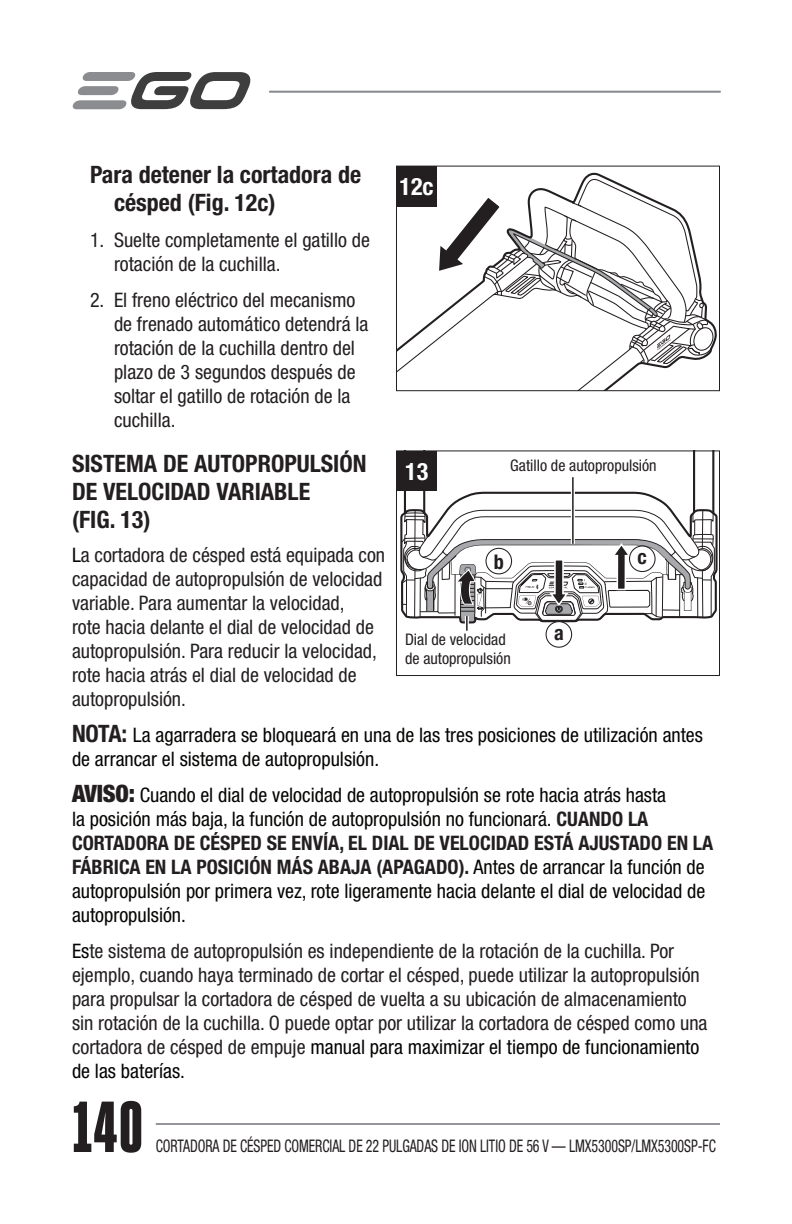
<style>
.page{position:relative;width:792px;height:1224px;background:#fff}
.page>*{position:absolute;margin:0;border:0;box-sizing:border-box;transform-origin:0 0}
.t1{font:900 72px "Heroic Condensed";color:#231f20}
.t2{font:700 condensed 24px/28px "Helvetica Neue LT Std";color:#231f20}
.t3{font:700 condensed 24px "Helvetica Neue LT Std";color:#fff}
.t4{font:700 condensed 20.2px "Helvetica Neue LT Std";color:#231f20}
.t5{font:condensed 20px/24px "Helvetica Neue LT Std";color:#231f20}
.t6{font:condensed 20px/24px "Helvetica Neue LT Std";color:#040503}
.t7{font:condensed 17.4px "Helvetica Neue LT Std";letter-spacing:-.005em;color:#231f20;scale:.8 1}
.t8{font:condensed 16px/19.2px "Helvetica Neue LT Std";color:#231f20}
.s1{color:#040503}
.s2{font-weight:700;font-size:24px;color:#231f20}
.s3{font-weight:900;font-size:24px;color:#231f20}
.s4{font-weight:700;color:#231f20}
</style>
<div class="page">
<hr style="left:270px;top:91px;width:450px;height:2px;background:#8a8c8f">
<svg style="left:72px;top:72px;width:179px;height:37px"></svg>
<hr style="left:156px;top:1123px;width:564px;height:2px;background:#939598">
<svg style="left:398px;top:178px;width:316px;height:211px"></svg>
<div style="left:396px;top:166px;width:324px;height:225px;border:1px solid #231f20"></div>
<div style="left:397px;top:166px;width:40px;height:40px;background:#231f20"></div>
<svg style="left:545px;top:513px;width:173px;height:134px"></svg>
<div style="left:546px;top:622px;width:26px;height:25px;background:#fff;border-radius:50%"></div>
<div style="left:546px;top:621px;width:26px;height:27px;border:1px solid #231f20;border-radius:50%"></div>
<div style="left:396px;top:450px;width:324px;height:226px;border:1px solid #231f20"></div>
<div style="left:397px;top:451px;width:40px;height:40px;background:#231f20"></div>
<svg style="left:400px;top:451px;width:315px;height:180px"></svg>
<hr style="left:572px;top:477px;width:2px;height:67px;background:#231f20">
<p class="t2" style="left:114px;top:160px;width:249px;text-indent:-24px">Para detener la cortadora de césped (Fig. 12c)</p>
<p class="t5" style="left:114px;top:228px;width:257px;text-indent:-24px">1. Suelte completamente el gatillo de rotación de la cuchilla.</p>
<p class="t5" style="left:114px;top:288px;width:256px;text-indent:-24px">2. El freno eléctrico del mecanismo de frenado automático detendrá la rotación de la cuchilla dentro del plazo de 3 segundos después de soltar el gatillo de rotación de la cuchilla.</p>
<p class="t2" style="left:72px;top:449px;width:296px">SISTEMA DE AUTOPROPULSIÓN<br>DE VELOCIDAD VARIABLE<br>(FIG. 13)</p>
<p class="t5" style="left:72px;top:543px;width:315px"><span class="s1">L</span>a cortadora de césped está equipada con capacidad de autopropulsión de velocidad variable. Para aumentar la velocidad,<br>rote hacia delante el dial de velocidad de autopropulsión. Para reducir la velocidad, rote hacia atrás el dial de velocidad de autopropulsión.</p>
<p class="t6" style="left:72px;top:723px;width:633px"><span class="s2">NOTA:</span> La agarradera se bloqueará en una de las tres posiciones de utilización antes de arrancar el sistema de autopropulsión.</p>
<p class="t6" style="left:72px;top:783px;width:643px"><span class="s3">AVISO:</span> Cuando el dial de velocidad de autopropulsión se rote hacia atrás hasta<br>la posición más baja, la función de autopropulsión no funcionará. <span class="s4">CUANDO LA CORTADORA DE CÉSPED SE ENVÍA, EL DIAL DE VELOCIDAD ESTÁ AJUSTADO EN LA FÁBRICA EN LA POSICIÓN MÁS ABAJA (APAGADO).</span> Antes de arrancar la función de autopropulsión por primera vez, rote ligeramente hacia delante el dial de velocidad de autopropulsión.</p>
<p class="t5" style="left:72px;top:939px;width:637px"><span class="s1">Es</span>te sistema de autopropulsión es independiente de la rotación de la cuchilla. Por ejemplo, cuando haya terminado de cortar el césped, puede utilizar la autopropulsión para propulsar la cortadora de césped de vuelta a su ubicación de almacenamiento sin rotación de la cuchilla. O puede optar por utilizar la cortadora de césped como una cortadora de césped de empuje <span class="s1">manual para maximizar el tiempo de funcionamiento de las baterías.</span></p>
<p class="t3" style="left:400px;top:172px;width:36px">12c</p>
<p class="t8" style="left:510px;top:455px;width:148px">Gatillo de autopropulsión</p>
<p class="t3" style="left:405px;top:457px;width:25px">13</p>
<p class="t4" style="left:494px;top:549px;width:12px">b</p>
<p class="t4" style="left:637px;top:544px;width:11px">c</p>
<p class="t4" style="left:554px;top:620px;width:11px">a</p>
<p class="t8" style="left:405px;top:629px;width:107px">Dial de velocidad de autopropulsión</p>
<h1 class="t1" style="left:72px;top:1088px;width:74px">140</h1>
<p class="t7" style="left:156px;top:1136px;width:702px">CORTADORA DE CÉSPED COMERCIAL DE 22 PULGADAS DE ION LITIO DE 56 V — LMX5300SP/LMX5300SP-FC</p>
</div>
